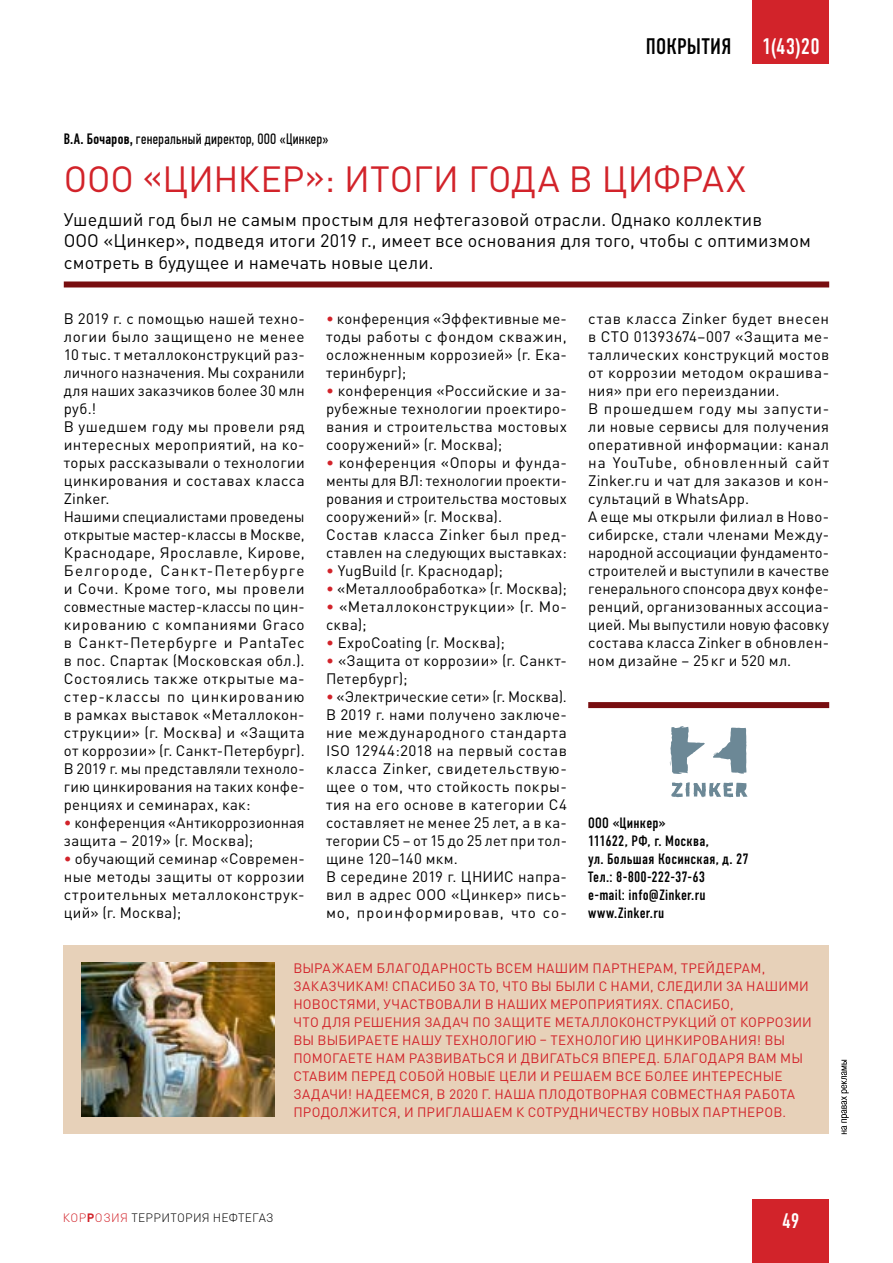
<style>
.page{position:relative;width:893px;height:1263px;background:#fff}
.page>*{position:absolute;margin:0;border:0;box-sizing:border-box;transform-origin:0 0}
.t1{font:36px "DIN Pro";letter-spacing:-.01em;color:#d2232a}
.t2{font:22.5px "DIN Condensed C";letter-spacing:.015em;color:#000}
.t3{font:22.5px "DIN Condensed C";color:#fff}
.t4{font:21px "DIN Condensed C";color:#fff}
.t5{font:18px/21.6px "DIN Pro";letter-spacing:.01em;color:#000}
.t6{font:15px/18px "DIN Pro";letter-spacing:.025em;color:#000}
.t7{font:15px/18px "DIN Condensed C";letter-spacing:.015em;color:#000}
.t8{font:15px "PF Din Text Comp Pro";letter-spacing:.025em;color:#000}
.t9{font:13.5px/18px "DIN Pro";letter-spacing:.02em;color:#d2232a}
.t10{font:300 12px "DIN Pro";letter-spacing:.025em;color:#000}
.s1{font-weight:500}
.s2{color:#d2232a}
.s3{font-weight:700;color:#d2232a}
</style>
<div class="page">
<div style="left:753px;top:1199px;width:76px;height:64px;background:#d2232a"></div>
<div style="left:753px;top:0;width:76px;height:64px;background:#d2232a"></div>
<div style="left:64px;top:281px;width:765px;height:6px;background:#780e10"></div>
<svg style="left:841px;top:1060px;width:8px;height:74px"></svg>
<div style="left:588px;top:702px;width:241px;height:6px;background:#780e10"></div>
<svg style="left:670px;top:726px;width:77px;height:71px"></svg>
<div style="left:64px;top:946px;width:765px;height:188px;background:#e7d1b9"></div>
<img style="left:82px;top:963px;width:192px;height:153px">
<p class="t8" style="left:64px;top:130px;width:267px"><span class="s1">В.А. Бочаров,</span> генеральный директор, ООО «Цинкер»</p>
<h2 class="t2" style="left:646px;top:34px;width:87px">ПОКРЫТИЯ</h2>
<h2 class="t3" style="left:762px;top:34px;width:59px">1(43)20</h2>
<h1 class="t1" style="left:64px;top:154px;width:684px">ООО «ЦИНКЕР»: ИТОГИ ГОДА В ЦИФРАХ</h1>
<p class="t5" style="left:64px;top:207px;width:749px">Ушедший год был не самым простым для нефтегазовой отрасли. Однако коллектив<br>ООО «Цинкер», подведя итоги 2019 г., имеет все основания для того, чтобы с оптимизмом смотреть в будущее и намечать новые цели.</p>
<p class="t6" style="left:64px;top:309px;width:242px">В 2019 г. с помощью нашей техно&shy;логии было защищено не менее<br>10 тыс. т металлоконструкций раз&shy;личного назначения. Мы сохранили для наших заказчиков более 30 млн руб.!<br>В ушедшем году мы провели ряд интересных мероприятий, на ко&shy;торых рассказывали о технологии цинкирования и составах класса<br>Zinker.<br>Нашими специалистами проведены открытые мастер-классы в Москве,<br>Краснодаре, Ярославле, Кирове,<br>Белгороде, Санкт-Петербурге и Сочи. Кроме того, мы провели совместные мастер-классы по цин&shy;кированию с компаниями Graco в Санкт-Петербурге и PantaTec в пос. Спартак (Московская обл.).<br>Состоялись также открытые ма&shy;стер-классы по цинкированию в рамках выставок «Металлокон&shy;струкции» (г. Москва) и «Защита от коррозии» (г. Санкт-Петербург).<br>В 2019 г. мы представляли техноло&shy;гию цинкирования на таких конфе&shy;ренциях и семинарах, как:</p>
<p class="t6" style="left:64px;top:813px;width:242px"><span class="s2">•</span> конференция «Антикоррозионная защита – 2019» (г. Москва);</p>
<p class="t6" style="left:64px;top:849px;width:242px;text-align:justify"><span class="s2">•</span> обучающий семинар «Современ&shy;ные методы защиты от коррозии строительных металлоконструк&shy;ций» (г. Москва);</p>
<p class="t6" style="left:326px;top:309px;width:242px;text-align:justify"><span class="s2">•</span> конференция «Эффективные ме&shy;тоды работы с фондом скважин, осложненным коррозией» (г. Ека&shy;теринбург);</p>
<p class="t6" style="left:326px;top:381px;width:242px;text-align:justify"><span class="s2">•</span> конференция «Российские и за&shy;рубежные технологии проектиро&shy;вания и строительства мостовых сооружений» (г. Москва);</p>
<p class="t6" style="left:326px;top:453px;width:242px"><span class="s2">•</span> конференция «Опоры и фунда&shy;менты для ВЛ: технологии проекти&shy;рования и строительства мостовых сооружений» (г. Москва).<br>Состав класса Zinker был пред&shy;ставлен на следующих выставках:</p>
<p class="t6" style="left:326px;top:561px;width:178px"><span class="s2">•</span> YugBuild (г. Краснодар);</p>
<p class="t6" style="left:326px;top:579px;width:242px"><span class="s2">•</span> «Металлообработка» (г. Москва);</p>
<p class="t6" style="left:326px;top:597px;width:242px"><span class="s2">•</span> «Металлоконструкции» (г. Мо&shy;сква);</p>
<p class="t6" style="left:326px;top:633px;width:180px"><span class="s2">•</span> ExpoCoating (г. Москва);</p>
<p class="t6" style="left:326px;top:651px;width:242px"><span class="s2">•</span> «Защита от коррозии» (г. Санкт-<br>Петербург);</p>
<p class="t6" style="left:326px;top:687px;width:242px"><span class="s2">•</span> «Электрические сети» (г. Москва).<br>В 2019 г. нами получено заключе&shy;ние международного стандарта<br>ISO 12944:2018 на первый состав класса Zinker, свидетельствую&shy;щее о том, что стойкость покры&shy;тия на его основе в категории С4 составляет не менее 25 лет, а в ка&shy;тегории C5 – от 15 до 25 лет при тол&shy;щине 120–140 мкм.<br>В середине 2019 г. ЦНИИС напра&shy;вил в адрес ООО «Цинкер» пись&shy;мо, проинформировав, что со-</p>
<p class="t6" style="left:588px;top:309px;width:242px">став класса Zinker будет внесен в СТО 01393674–007 «Защита ме&shy;таллических конструкций мостов от коррозии методом окрашива&shy;ния» при его переиздании.<br>В прошедшем году мы запусти&shy;ли новые сервисы для получения оперативной информации: канал на YouTube, обновленный сайт<br>Zinker.ru и чат для заказов и кон&shy;сультаций в WhatsApp.<br>А еще мы открыли филиал в Ново&shy;сибирске, стали членами Между&shy;народной ассоциации фундаменто&shy;строителей и выступили в качестве генерального спонсора двух конфе&shy;ренций, организованных ассоциа&shy;цией. Мы выпустили новую фасовку состава класса Zinker в обновлен&shy;ном дизайне – 25кг и 520 мл.</p>
<p class="t7" style="left:588px;top:814px;width:162px">ООО «Цинкер»<br>111622, РФ, г. Москва,<br>ул. Большая Косинская, д. 27<br>Тел.: 8‑800‑222‑37‑63<br>e-mail: info@Zinker.ru www.Zinker.ru</p>
<p class="t9" style="left:293px;top:959px;width:520px">ВЫРАЖАЕМ БЛАГОДАРНОСТЬ ВСЕМ НАШИМ ПАРТНЕРАМ, ТРЕЙДЕРАМ, ЗАКАЗЧИКАМ! СПАСИБО ЗА ТО, ЧТО ВЫ БЫЛИ С НАМИ, СЛЕДИЛИ ЗА НАШИМИ НОВОСТЯМИ, УЧАСТВОВАЛИ В НАШИХ МЕРОПРИЯТИЯХ. СПАСИБО,<br>ЧТО ДЛЯ РЕШЕНИЯ ЗАДАЧ ПО ЗАЩИТЕ МЕТАЛЛОКОНСТРУКЦИЙ ОТ КОРРОЗИИ ВЫ ВЫБИРАЕТЕ НАШУ ТЕХНОЛОГИЮ – ТЕХНОЛОГИЮ ЦИНКИРОВАНИЯ! ВЫ ПОМОГАЕТЕ НАМ РАЗВИВАТЬСЯ И ДВИГАТЬСЯ ВПЕРЕД. БЛАГОДАРЯ ВАМ МЫ СТАВИМ ПЕРЕД СОБОЙ НОВЫЕ ЦЕЛИ И РЕШАЕМ ВСЕ БОЛЕЕ ИНТЕРЕСНЫЕ ЗАДАЧИ! НАДЕЕМСЯ, В 2020 Г. НАША ПЛОДОТВОРНАЯ СОВМЕСТНАЯ РАБОТА ПРОДОЛЖИТСЯ, И ПРИГЛАШАЕМ К СОТРУДНИЧЕСТВУ НОВЫХ ПАРТНЕРОВ.</p>
<p class="t10" style="left:63px;top:1209px;width:212px"><span class="s2">КОР</span><span class="s3">Р</span><span class="s2">ОЗИЯ</span> ТЕРРИТОРИЯ НЕФТЕГАЗ</p>
<h3 class="t4" style="left:782px;top:1208px;width:19px">49</h3>
</div>
